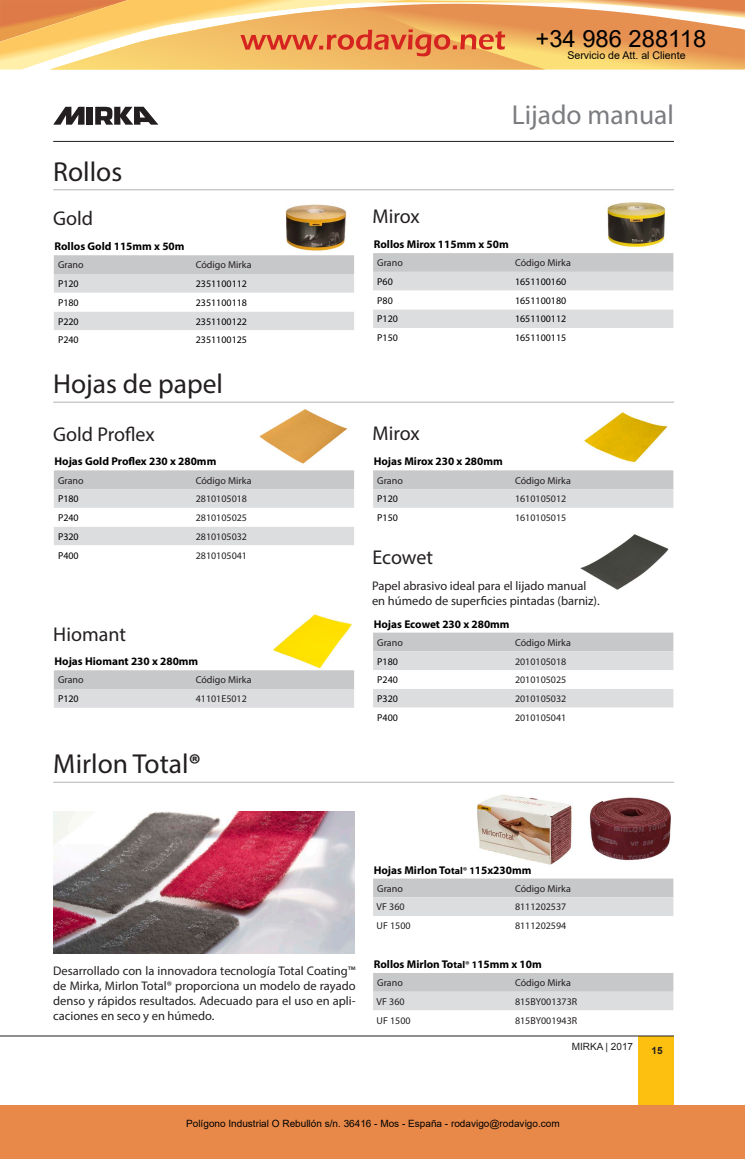
<style>
.page{position:relative;width:745px;height:1159px;background:#fff}
.page>*{position:absolute;margin:0;border:0;box-sizing:border-box;transform-origin:0 0}
.t1{font:27.5px "Myriad Pro";color:#231f20}
.t2{font:27.5px "Myriad Pro";color:#7a7c7f}
.t3{font:23.75px "Arial";color:#000}
.t4{font:20px "Myriad Pro";color:#231f20}
.t5{font:12.5px/15px "Myriad Pro";color:#231f20;text-align:justify}
.t6{font:700 11.25px "Myriad Pro";color:#000}
.t7{font:10.62px "Arial";color:#000}
.t8{font:10px "Myriad Pro";color:#231f20}
.t9{font:10px "Myriad Pro";color:#000}
.t10{font:10px "Arial";color:#000}
.t11{font:10px "Arial";letter-spacing:-.005em;color:#231f20}
.t12{font:700 10px "Arial";color:#231f20}
.s1{font-weight:700}
.s2{font-size:10px}
.s3{font-size:10px;color:#231f20}
</style>
<div class="page">
<svg style="left:53px;top:107px;width:31px;height:18px"></svg>
<div style="left:86px;top:107px;width:7px;height:18px;background:#231f20"></div>
<svg style="left:95px;top:107px;width:63px;height:18px"></svg>
<hr style="left:53px;top:141px;width:620px;height:1px;background:#231f20">
<div style="left:638px;top:1035px;width:35px;height:71px;background:#fdc011"></div>
<hr style="left:0;top:1035px;width:673px;height:1px;background:#231f20">
<hr style="left:53px;top:189px;width:620px;height:1px;background:#b2b3b7">
<svg style="left:54px;top:255px;width:300px;height:75px"></svg>
<img style="left:285px;top:204px;width:62px;height:47px">
<svg style="left:373px;top:253px;width:300px;height:75px"></svg>
<img style="left:607px;top:202px;width:59px;height:46px">
<hr style="left:53px;top:402px;width:620px;height:1px;background:#b2b3b7">
<svg style="left:373px;top:470px;width:300px;height:38px;background:#d2d3d5"></svg>
<img style="left:583px;top:412px;width:85px;height:51px">
<svg style="left:54px;top:470px;width:300px;height:75px"></svg>
<img style="left:259px;top:409px;width:89px;height:55px">
<svg style="left:54px;top:670px;width:300px;height:38px;background:#d2d3d5"></svg>
<img style="left:273px;top:614px;width:79px;height:55px">
<img style="left:477px;top:794px;width:95px;height:71px">
<img style="left:589px;top:797px;width:82px;height:64px">
<hr style="left:53px;top:782px;width:620px;height:1px;background:#b2b3b7">
<img style="left:53px;top:811px;width:301px;height:142px">
<svg style="left:373px;top:878px;width:300px;height:38px;background:#d2d3d5"></svg>
<svg style="left:373px;top:973px;width:300px;height:37px;background:#d1d2d4"></svg>
<svg style="left:373px;top:632px;width:300px;height:76px"></svg>
<img style="left:580px;top:534px;width:89px;height:56px">
<div style="left:0;top:1105px;width:744px;height:54px;background:#e88949"></div>
<svg style="left:0;top:0;width:744px;height:70px;background:#f0b66e"></svg>
<h2 class="t3" style="left:535px;top:22px;width:172px">+34 986 288118</h2>
<p class="t7" style="left:567px;top:48px;width:120px">Servicio de Att. al Cliente</p>
<p class="t1" style="left:53px;top:155px;width:70px">Rollos</p>
<p class="t4" style="left:53px;top:206px;width:41px">Gold</p>
<p class="t6" style="left:54px;top:239px;width:131px">Rollos Gold 115mm x 50m</p>
<p class="t8" style="left:58px;top:259px;width:27px">Grano</p>
<p class="t8" style="left:196px;top:259px;width:57px">Código Mirka</p>
<p class="t9" style="left:58px;top:278px;width:22px">P120</p>
<p class="t9" style="left:196px;top:278px;width:53px">2351100112</p>
<p class="t9" style="left:58px;top:296px;width:22px">P180</p>
<p class="t9" style="left:196px;top:296px;width:53px">2351100118</p>
<p class="t9" style="left:58px;top:315px;width:22px">P220</p>
<p class="t9" style="left:196px;top:315px;width:53px">2351100122</p>
<p class="t9" style="left:58px;top:334px;width:22px">P240</p>
<p class="t9" style="left:196px;top:334px;width:53px">2351100125</p>
<p class="t1" style="left:53px;top:367px;width:171px">Hojas de papel</p>
<p class="t4" style="left:53px;top:422px;width:103px">Gold Proflex</p>
<p class="t6" style="left:54px;top:454px;width:163px">Hojas Gold Proflex 230 x 280mm</p>
<p class="t8" style="left:58px;top:474px;width:27px">Grano</p>
<p class="t8" style="left:196px;top:474px;width:57px">Código Mirka</p>
<p class="t9" style="left:58px;top:493px;width:22px">P180</p>
<p class="t8" style="left:196px;top:493px;width:53px">2810105018</p>
<p class="t9" style="left:58px;top:511px;width:22px">P240</p>
<p class="t8" style="left:196px;top:511px;width:53px">2810105025</p>
<p class="t9" style="left:58px;top:530px;width:22px">P320</p>
<p class="t8" style="left:196px;top:530px;width:53px">2810105032</p>
<p class="t9" style="left:58px;top:549px;width:22px">P400</p>
<p class="t8" style="left:196px;top:549px;width:53px">2810105041</p>
<p class="t4" style="left:53px;top:621px;width:74px">Hiomant</p>
<p class="t6" style="left:54px;top:654px;width:145px">Hojas Hiomant 230 x 280mm</p>
<p class="t8" style="left:58px;top:674px;width:27px">Grano</p>
<p class="t8" style="left:196px;top:674px;width:57px">Código Mirka</p>
<p class="t9" style="left:58px;top:692px;width:22px">P120</p>
<p class="t8" style="left:196px;top:692px;width:53px">41101E5012</p>
<p class="t1" style="left:53px;top:747px;width:149px">Mirlon Total<span class="s1">®</span></p>
<p class="t4" style="left:372px;top:204px;width:49px">Mirox</p>
<p class="t2" style="left:511px;top:98px;width:164px">Lijado manual</p>
<p class="t6" style="left:373px;top:237px;width:136px">Rollos Mirox 115mm x 50m</p>
<p class="t8" style="left:377px;top:257px;width:27px">Grano</p>
<p class="t8" style="left:514px;top:257px;width:57px">Código Mirka</p>
<p class="t9" style="left:377px;top:275px;width:17px">P60</p>
<p class="t9" style="left:514px;top:275px;width:53px">1651100160</p>
<p class="t9" style="left:377px;top:294px;width:17px">P80</p>
<p class="t9" style="left:514px;top:294px;width:53px">1651100180</p>
<p class="t9" style="left:377px;top:313px;width:22px">P120</p>
<p class="t9" style="left:514px;top:313px;width:53px">1651100112</p>
<p class="t9" style="left:377px;top:332px;width:22px">P150</p>
<p class="t9" style="left:514px;top:332px;width:53px">1651100115</p>
<p class="t4" style="left:372px;top:421px;width:49px">Mirox</p>
<p class="t6" style="left:373px;top:454px;width:130px">Hojas Mirox 230 x 280mm</p>
<p class="t8" style="left:377px;top:474px;width:27px">Grano</p>
<p class="t8" style="left:514px;top:474px;width:57px">Código Mirka</p>
<p class="t9" style="left:377px;top:493px;width:22px">P120</p>
<p class="t8" style="left:514px;top:493px;width:53px">1610105012</p>
<p class="t9" style="left:377px;top:511px;width:22px">P150</p>
<p class="t8" style="left:514px;top:511px;width:53px">1610105015</p>
<p class="t4" style="left:372px;top:545px;width:62px">Ecowet</p>
<p class="t5" style="left:372px;top:578px;width:216px">Papel abrasivo ideal para el lijado manual</p>
<p class="t5" style="left:372px;top:593px;width:229px">en húmedo de superficies pintadas (barniz).</p>
<p class="t6" style="left:373px;top:616px;width:137px">Hojas Ecowet 230 x 280mm</p>
<p class="t8" style="left:377px;top:636px;width:27px">Grano</p>
<p class="t8" style="left:514px;top:636px;width:57px">Código Mirka</p>
<p class="t9" style="left:377px;top:655px;width:22px">P180</p>
<p class="t8" style="left:514px;top:655px;width:53px">2010105018</p>
<p class="t9" style="left:377px;top:674px;width:22px">P240</p>
<p class="t8" style="left:514px;top:674px;width:53px">2010105025</p>
<p class="t9" style="left:377px;top:692px;width:22px">P320</p>
<p class="t8" style="left:514px;top:692px;width:53px">2010105032</p>
<p class="t9" style="left:377px;top:711px;width:22px">P400</p>
<p class="t8" style="left:514px;top:711px;width:53px">2010105041</p>
<p class="t5" style="left:53px;top:962px;width:304px">Desarrollado con la innovadora tecnología Total Coating™ de Mirka, Mirlon Total® proporciona un modelo de rayado denso y rápidos resultados. Adecuado para el uso en apli&shy;caciones en seco y en húmedo.</p>
<p class="t6" style="left:373px;top:862px;width:159px">Hojas Mirlon To<span class="s2">tal</span><span class="s3">®</span> <span class="s2">1</span>15x230mm</p>
<p class="t8" style="left:377px;top:882px;width:27px">Grano</p>
<p class="t8" style="left:514px;top:882px;width:57px">Código Mirka</p>
<p class="t8" style="left:376px;top:901px;width:29px">VF 360</p>
<p class="t8" style="left:514px;top:901px;width:53px">8111202537</p>
<p class="t8" style="left:376px;top:919px;width:35px">UF 1500</p>
<p class="t8" style="left:514px;top:919px;width:53px">8111202594</p>
<p class="t6" style="left:373px;top:957px;width:169px">Rollos Mirlon To<span class="s2">tal</span><span class="s3">®</span> <span class="s2">1</span>15mm x 10m</p>
<p class="t8" style="left:377px;top:976px;width:27px">Grano</p>
<p class="t8" style="left:514px;top:976px;width:57px">Código Mirka</p>
<p class="t8" style="left:376px;top:995px;width:29px">VF 360</p>
<p class="t8" style="left:514px;top:995px;width:64px">815BY001373R</p>
<p class="t8" style="left:376px;top:1014px;width:35px">UF 1500</p>
<p class="t8" style="left:514px;top:1014px;width:64px">815BY001943R</p>
<p class="t11" style="left:571px;top:1039px;width:63px">MIRKA | 2017</p>
<p class="t12" style="left:651px;top:1044px;width:13px">15</p>
<p class="t10" style="left:186px;top:1117px;width:375px">Polígono Industrial O Rebullón s/n. 36416 - Mos - España - rodavigo@rodavigo.com</p>
</div>
